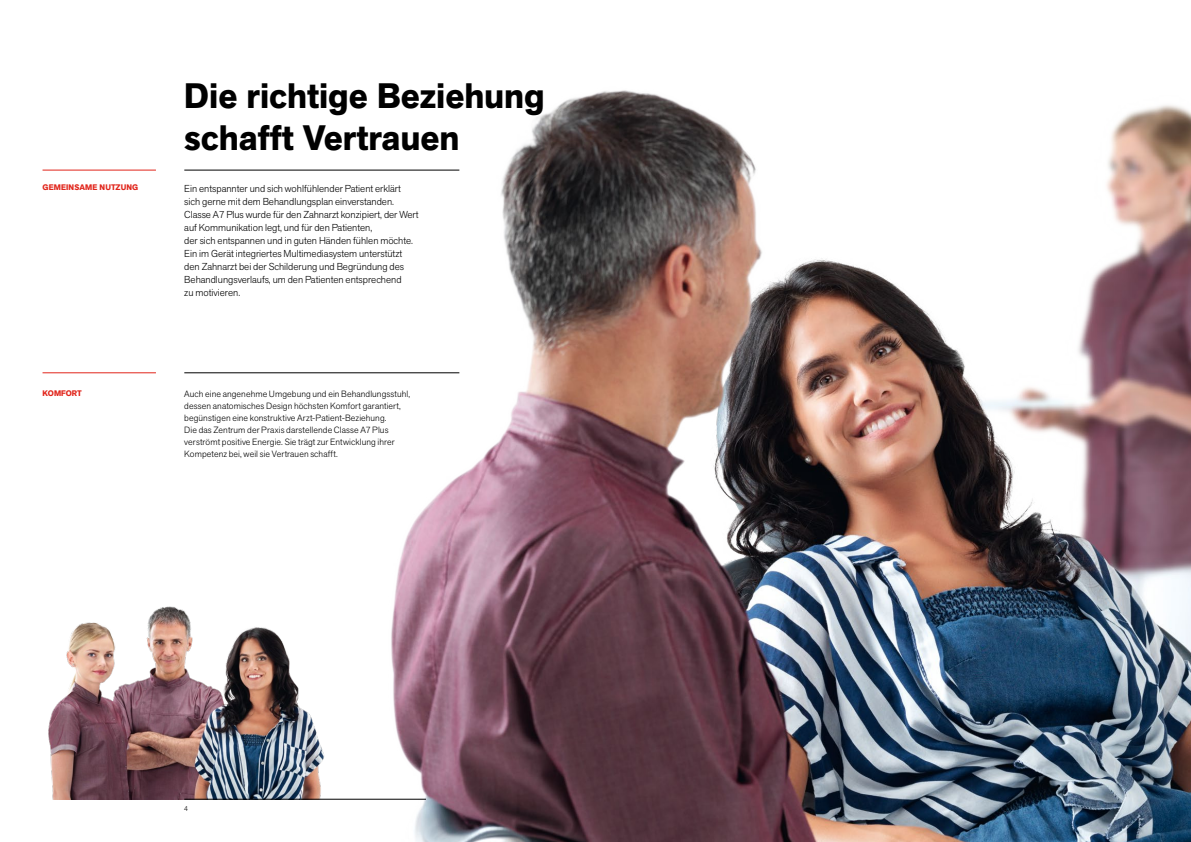
<style>
.page{position:relative;width:1191px;height:842px;background:#fff}
.page>*{position:absolute;margin:0;border:0;box-sizing:border-box;transform-origin:0 0}
.Titolo{font:700 35px/42px "Akzid Grtsk Next";color:#000}
.Testo{font:300 10px/13px "Akzid Grtsk Next";color:#000}
.Testo_descrizione{font:300 9px/12px "Akzid Grtsk Next";letter-spacing:.01em;color:#000}
.Titoletto{font:700 8px "Akzid Grtsk Next";letter-spacing:.01em;color:#e1251b}
.diciture_fondo_pagin{font:300 7px "Akzid Grtsk Next";color:#000}
</style>
<div class="page">
<img style="left:48px;top:606px;width:284px;height:193px">
<hr style="left:43px;top:170px;width:113px;height:1px;background:#e1251b">
<img style="left:381px;top:90px;width:810px;height:752px">
<hr style="left:184px;top:373px;width:275px;height:1px;background:#000">
<hr style="left:43px;top:373px;width:113px;height:1px;background:#e1251b">
<hr style="left:184px;top:170px;width:275px;height:1px;background:#000">
<hr style="left:184px;top:799px;width:242px;height:1px;background:#000">
<p class="Titolo" style="left:184px;top:75px;width:362px">Die richtige Beziehung schafft Vertrauen</p>
<p class="Titoletto" style="left:43px;top:182px;width:97px">GEMEINSAME NUTZUNG</p>
<p class="Testo" style="left:184px;top:182px;width:236px">Ein entspannter und sich wohlfühlender Patient erklärt sich gerne mit dem Behandlungsplan einverstanden.<br>Classe A7 Plus wurde für den Zahnarzt konzipiert, der Wert auf Kommunikation legt, und für den Patienten,<br>der sich entspannen und in guten Händen fühlen möchte.<br>Ein im Gerät integriertes Multimediasystem unterstützt den Zahnarzt bei der Schilderung und Begründung des Behandlungsverlaufs, um den Patienten entsprechend<br>zu motivieren.</p>
<p class="Titoletto" style="left:43px;top:388px;width:41px">KOMFORT</p>
<p class="Testo_descrizione" style="left:184px;top:387px;width:227px">Auch eine angenehme Umgebung und ein Behandlungsstuhl, dessen anatomisches Design höchsten Komfort garantiert, begünstigen eine konstruktive Arzt-Patient-Beziehung.<br>Die das Zentrum der Praxis darstellende Classe A7 Plus verströmt positive Energie. Sie trägt zur Entwicklung ihrer Kompetenz bei, weil sie Vertrauen schafft.</p>
<p class="diciture_fondo_pagin" style="left:184px;top:804px;width:5px">4</p>
</div>
